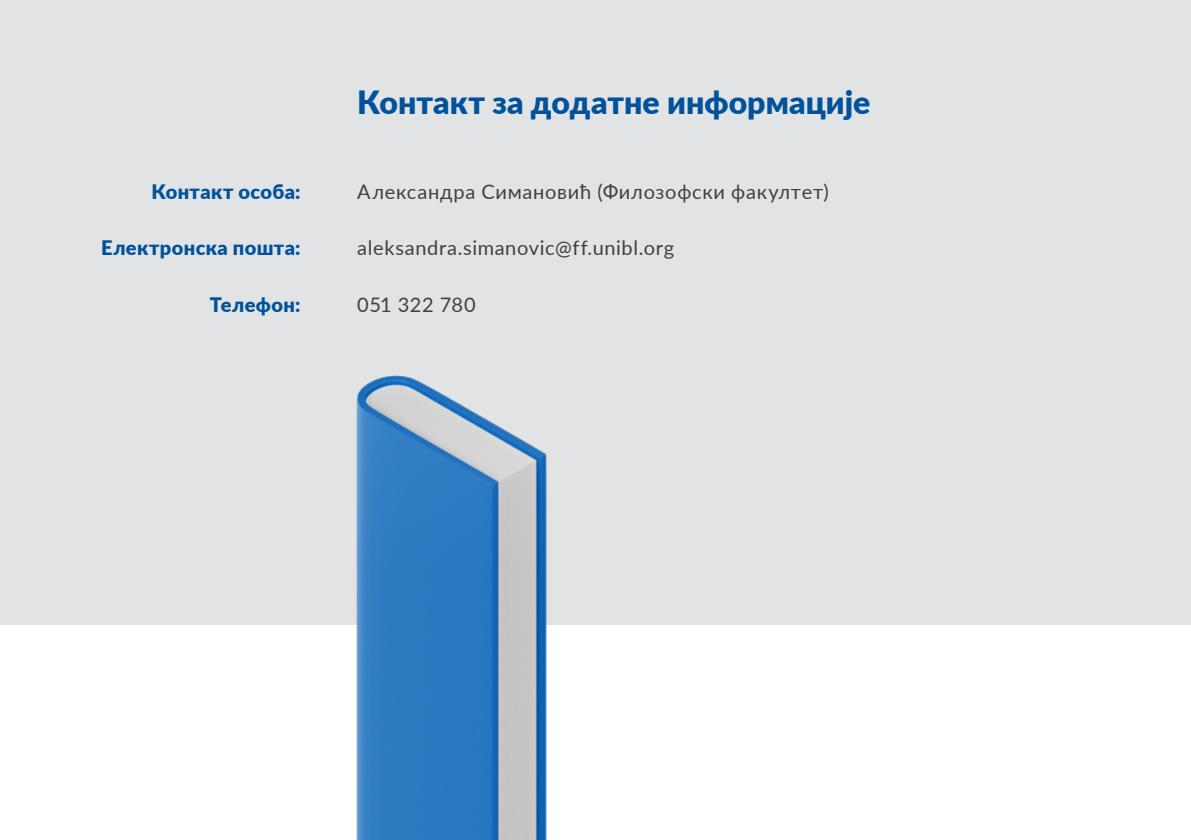
<style>
.page{position:relative;width:1191px;height:840px;background:#fff}
.page>*{position:absolute;margin:0;border:0;box-sizing:border-box;transform-origin:0 0}
.t1{font:900 32px "Lato";color:#00529c}
.t2{font:20px "Lato";letter-spacing:.035em;color:#414042}
.t3{font:900 20px "Lato";letter-spacing:.02em;color:#00529c}
</style>
<div class="page">
<div style="left:0;top:0;width:1191px;height:624px;background:#e2e3e4"></div>
<img style="left:234px;top:375px;width:435px;height:464px">
<p class="t3" style="left:151px;top:176px;width:151px">Контакт особа:</p>
<p class="t3" style="left:101px;top:233px;width:201px">Електронска пошта:</p>
<p class="t3" style="left:210px;top:290px;width:92px">Телефон:</p>
<h1 class="t1" style="left:357px;top:78px;width:515px">Контакт за додатне информације</h1>
<p class="t2" style="left:357px;top:177px;width:473px">Александра Симановић (Филозофски факултет)</p>
<p class="t2" style="left:357px;top:234px;width:318px">aleksandra.simanovic@ff.unibl.org</p>
<p class="t2" style="left:357px;top:290px;width:120px">051 322 780</p>
</div>
